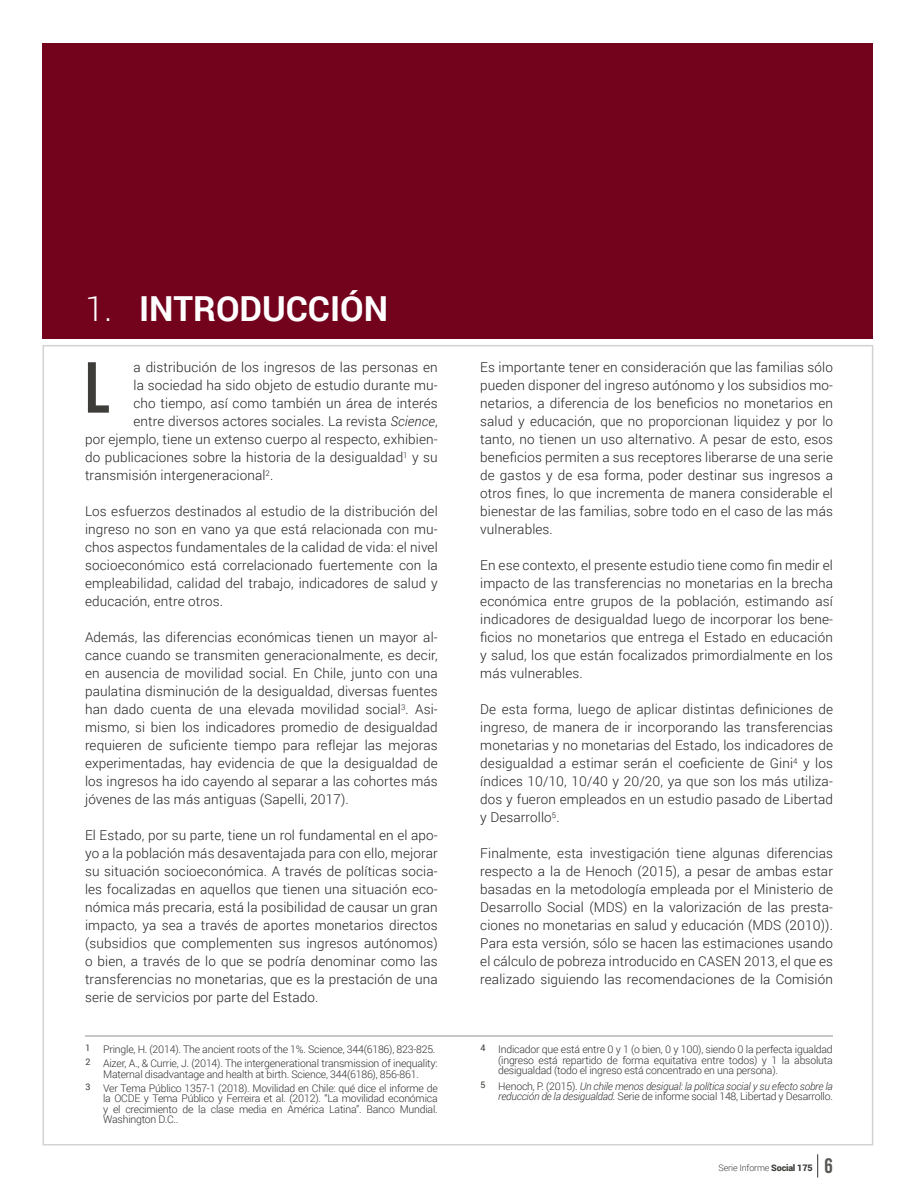
<style>
.page{position:relative;width:918px;height:1188px;background:#fff}
.page>*{position:absolute;margin:0;border:0;box-sizing:border-box;transform-origin:0 0}
.t1{font:72px "Bebas Neue";color:#3e3d39}
.t2{font:700 34.5px "Roboto";color:#fff}
.t3{font:21px "Bebas Neue";color:#585754}
.t4{font:300 13.5px/18px "Roboto";letter-spacing:.01em;color:#231f20;text-align:justify}
.t5{font:300 10.5px/10.5px "Roboto";letter-spacing:-.02em;color:#312f30;text-align:justify}
.t6{font:italic 300 10.5px/10.5px "Roboto";letter-spacing:-.02em;color:#312f30}
.t7{font:300 9px "Roboto";letter-spacing:-.02em;color:#3e3d39}
.t8{font:9px "Roboto";color:#3e3d39}
.s1{font-weight:300}
.s2{font-style:italic}
.s3{font-style:normal}
.s4{font-weight:900}
</style>
<div class="page">
<div style="left:43px;top:43px;width:830px;height:295px;background:#73021c"></div>
<svg style="left:817px;top:1154px;width:1px;height:23px"></svg>
<hr style="left:85px;top:1036px;width:748px;height:1px;background:#939491">
<p class="t2" style="left:85px;top:284px;width:305px"><span class="s1">1.</span> INTRODUCCIÓN</p>
<p class="t4" style="left:134px;top:358px;width:306px">a distribución de los ingresos de las personas en</p>
<p class="t4" style="left:134px;top:376px;width:306px">la sociedad ha sido objeto de estudio durante mu-</p>
<p class="t4" style="left:134px;top:394px;width:306px">cho tiempo, así como también un área de interés</p>
<p class="t4" style="left:134px;top:412px;width:306px">entre diversos actores sociales. La revista <span class="s2">Science</span>,</p>
<p class="t4" style="left:85px;top:430px;width:354px">por ejemplo, tiene un extenso cuerpo al respecto, exhibien-</p>
<p class="t4" style="left:85px;top:448px;width:354px">do publicaciones sobre la historia de la desigualdad<sup>1</sup> y su</p>
<p class="t4" style="left:85px;top:466px;width:190px">transmisión intergeneracional<sup>2</sup>.</p>
<p class="t4" style="left:85px;top:502px;width:354px">Los esfuerzos destinados al estudio de la distribución del ingreso no son en vano ya que está relacionada con mu&shy;chos aspectos fundamentales de la calidad de vida: el nivel socioeconómico está correlacionado fuertemente con la empleabilidad, calidad del trabajo, indicadores de salud y educación, entre otros.</p>
<p class="t4" style="left:85px;top:628px;width:354px">Además, las diferencias económicas tienen un mayor al&shy;cance cuando se transmiten generacionalmente, es decir, en ausencia de movilidad social. En Chile, junto con una paulatina disminución de la desigualdad, diversas fuentes han dado cuenta de una elevada movilidad social<sup>3</sup>. Asi&shy;mismo, si bien los indicadores promedio de desigualdad requieren de suficiente tiempo para reflejar las mejoras experimentadas, hay evidencia de que la desigualdad de los ingresos ha ido cayendo al separar a las cohortes más jóvenes de las más antiguas (Sapelli, 2017).</p>
<p class="t4" style="left:85px;top:826px;width:354px">El Estado, por su parte, tiene un rol fundamental en el apo&shy;yo a la población más desaventajada para con ello, mejorar su situación socioeconómica. A través de políticas socia&shy;les focalizadas en aquellos que tienen una situación eco&shy;nómica más precaria, está la posibilidad de causar un gran impacto, ya sea a través de aportes monetarios directos (subsidios que complementen sus ingresos autónomos) o bien, a través de lo que se podría denominar como las transferencias no monetarias, que es la prestación de una serie de servicios por parte del Estado.</p>
<p class="t1" style="left:85px;top:348px;width:26px">L</p>
<p class="t4" style="left:480px;top:358px;width:354px">Es importante tener en consideración que las familias sólo pueden disponer del ingreso autónomo y los subsidios mo&shy;netarios, a diferencia de los beneficios no monetarios en salud y educación, que no proporcionan liquidez y por lo tanto, no tienen un uso alternativo. A pesar de esto, esos beneficios permiten a sus receptores liberarse de una serie de gastos y de esa forma, poder destinar sus ingresos a otros fines, lo que incrementa de manera considerable el bienestar de las familias, sobre todo en el caso de las más vulnerables.</p>
<p class="t4" style="left:480px;top:556px;width:354px">En ese contexto, el presente estudio tiene como fin medir el impacto de las transferencias no monetarias en la brecha económica entre grupos de la población, estimando así indicadores de desigualdad luego de incorporar los bene&shy;ficios no monetarios que entrega el Estado en educación y salud, los que están focalizados primordialmente en los más vulnerables.</p>
<p class="t4" style="left:480px;top:700px;width:354px">De esta forma, luego de aplicar distintas definiciones de ingreso, de manera de ir incorporando las transferencias monetarias y no monetarias del Estado, los indicadores de desigualdad a estimar serán el coeficiente de Gini<sup>4</sup> y los índices 10/10, 10/40 y 20/20, ya que son los más utiliza&shy;dos y fueron empleados en un estudio pasado de Libertad y Desarrollo<sup>5</sup>.</p>
<p class="t4" style="left:480px;top:844px;width:354px">Finalmente, esta investigación tiene algunas diferencias respecto a la de Henoch (2015), a pesar de ambas estar basadas en la metodología empleada por el Ministerio de Desarrollo Social (MDS) en la valorización de las presta&shy;ciones no monetarias en salud y educación (MDS (2010)).<br>Para esta versión, sólo se hacen las estimaciones usando el cálculo de pobreza introducido en CASEN 2013, el que es realizado siguiendo las recomendaciones de la Comisión</p>
<p class="t8" style="left:85px;top:1041px;width:7px">1</p>
<p class="t5" style="left:103px;top:1044px;width:334px">Pringle, H. (2014). The ancient roots of the 1%. Science, 344(6186), 823-825.</p>
<p class="t5" style="left:103px;top:1058px;width:336px">Aizer, A., &amp; Currie, J. (2014). The intergenerational transmission of inequality:<br>Maternal disadvantage and health at birth. Science, 344(6186), 856-861.</p>
<p class="t8" style="left:85px;top:1056px;width:7px">2</p>
<p class="t8" style="left:85px;top:1080px;width:7px">3</p>
<p class="t5" style="left:103px;top:1083px;width:336px">Ver Tema Público 1357-1 (2018). Movilidad en Chile: qué dice el informe de la OCDE y Tema Público y Ferreira et al. (2012). “La movilidad económica y el crecimiento de la clase media en América Latina”. Banco Mundial.<br>Washington D.C..</p>
<p class="t8" style="left:480px;top:1042px;width:7px">4</p>
<p class="t8" style="left:481px;top:1078px;width:7px">5</p>
<p class="t5" style="left:498px;top:1044px;width:336px">Indicador que está entre 0 y 1 (o bien, 0 y 100), siendo 0 la perfecta igualdad (ingreso está repartido de forma equitativa entre todos) y 1 la absoluta desigualdad (todo el ingreso está concentrado en una persona).</p>
<p class="t6" style="left:498px;top:1081px;width:336px"><span class="s3">Henoch, P. (2015).</span> Un chile menos desigual: la política social y su efecto sobre la reducción de la desigualdad. <span class="s3">Serie de informe social 148, Libertad y Desarrollo.</span></p>
<p class="t7" style="left:719px;top:1162px;width:96px">Serie Informe <span class="s4">Social 175</span></p>
<p class="t3" style="left:825px;top:1155px;width:10px">6</p>
</div>
